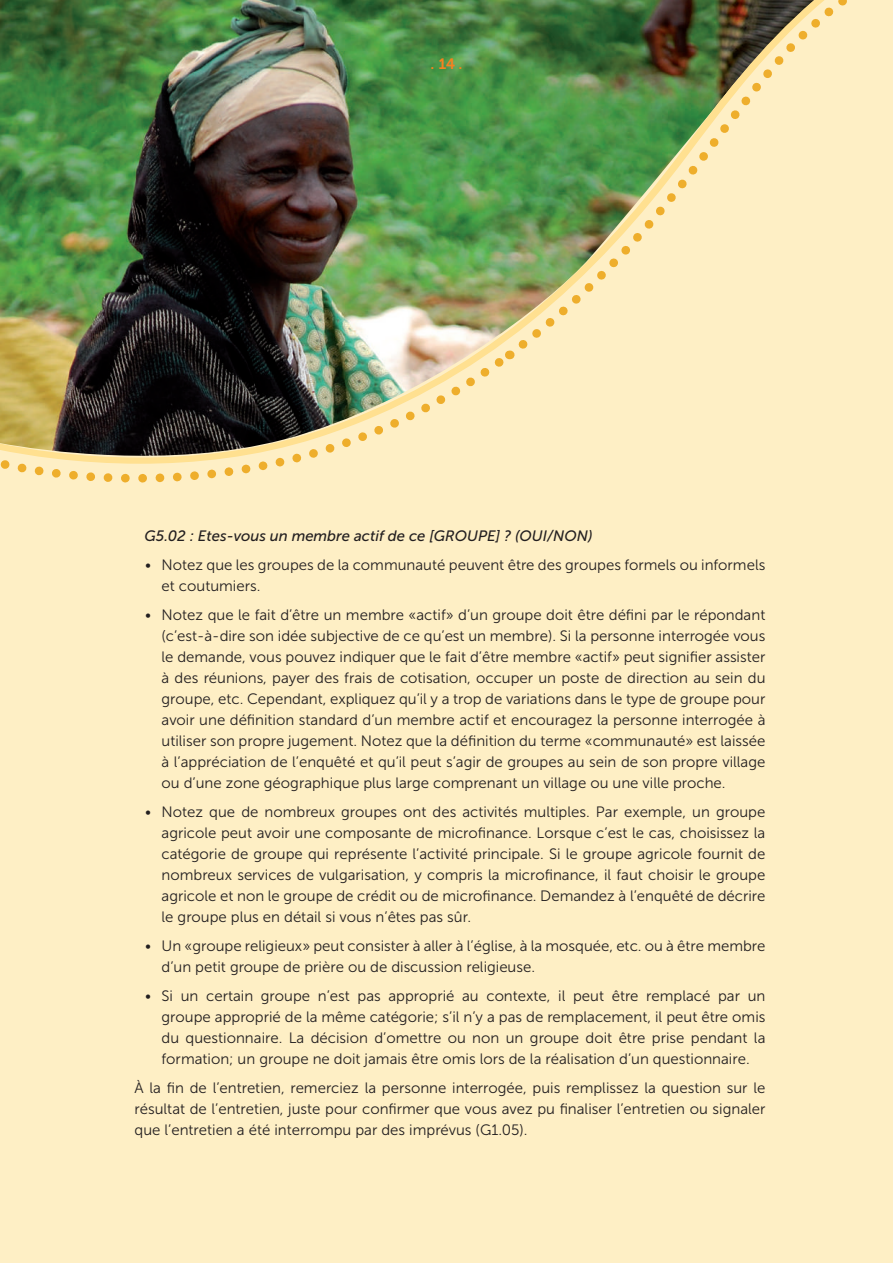
<style>
.page{position:relative;width:893px;height:1263px;background:#feefc5}
.page>*{position:absolute;margin:0;border:0;box-sizing:border-box;transform-origin:0 0}
.t1{font:15px/21px "Museo Sans 300";color:#231f20;text-align:justify}
.t2{font:italic 15px "Museo Sans 500";color:#231f20}
.t3{font:15px "Museo 700";color:#f58220}
</style>
<div class="page">
<img style="left:0;top:0;width:515px;height:357px">
<img style="left:0;top:348px;width:514px;height:135px">
<img style="left:511px;top:0;width:336px;height:356px">
<p class="t3" style="left:431px;top:55px;width:33px">. 14 .</p>
<p class="t2" style="left:145px;top:527px;width:449px">G5.02 : Etes-vous un membre actif de ce [GROUPE] ? (OUI/NON)</p>
<p class="t1" style="left:162px;top:554px;width:605px;text-indent:-16px">• Notez que les groupes de la communauté peuvent être des groupes formels ou informels et coutumiers.</p>
<p class="t1" style="left:162px;top:604px;width:605px;text-indent:-16px">• Notez que le fait d’être un membre «actif» d’un groupe doit être défini par le répondant (c’est-à-dire son idée subjective de ce qu’est un membre). Si la personne interrogée vous le demande, vous pouvez indiquer que le fait d’être membre «actif» peut signifier assister à des réunions, payer des frais de cotisation, occuper un poste de direction au sein du groupe, etc. Cependant, expliquez qu’il y a trop de variations dans le type de groupe pour avoir une définition standard d’un membre actif et encouragez la personne interrogée à utiliser son propre jugement. Notez que la définition du terme «communauté» est laissée à l’appréciation de l’enquêté et qu’il peut s’agir de groupes au sein de son propre village ou d’une zone géographique plus large comprenant un village ou une ville proche.</p>
<p class="t1" style="left:162px;top:801px;width:605px;text-indent:-16px">• Notez que de nombreux groupes ont des activités multiples. Par exemple, un groupe agricole peut avoir une composante de microfinance. Lorsque c’est le cas, choisissez la catégorie de groupe qui représente l’activité principale. Si le groupe agricole fournit de nombreux services de vulgarisation, y compris la microfinance, il faut choisir le groupe agricole et non le groupe de crédit ou de microfinance. Demandez à l’enquêté de décrire le groupe plus en détail si vous n’êtes pas sûr.</p>
<p class="t1" style="left:162px;top:935px;width:605px;text-indent:-16px">• Un «groupe religieux» peut consister à aller à l’église, à la mosquée, etc. ou à être membre d’un petit groupe de prière ou de discussion religieuse.</p>
<p class="t1" style="left:162px;top:985px;width:605px;text-indent:-16px">• Si un certain groupe n’est pas approprié au contexte, il peut être remplacé par un groupe approprié de la même catégorie; s’il n’y a pas de remplacement, il peut être omis du questionnaire. La décision d’omettre ou non un groupe doit être prise pendant la formation; un groupe ne doit jamais être omis lors de la réalisation d’un questionnaire.</p>
<p class="t1" style="left:135px;top:1078px;width:632px">À la fin de l’entretien, remerciez la personne interrogée, puis remplissez la question sur le résultat de l’entretien, juste pour confirmer que vous avez pu finaliser l’entretien ou signaler que l’entretien a été interrompu par des imprévus (G1.05).</p>
</div>
